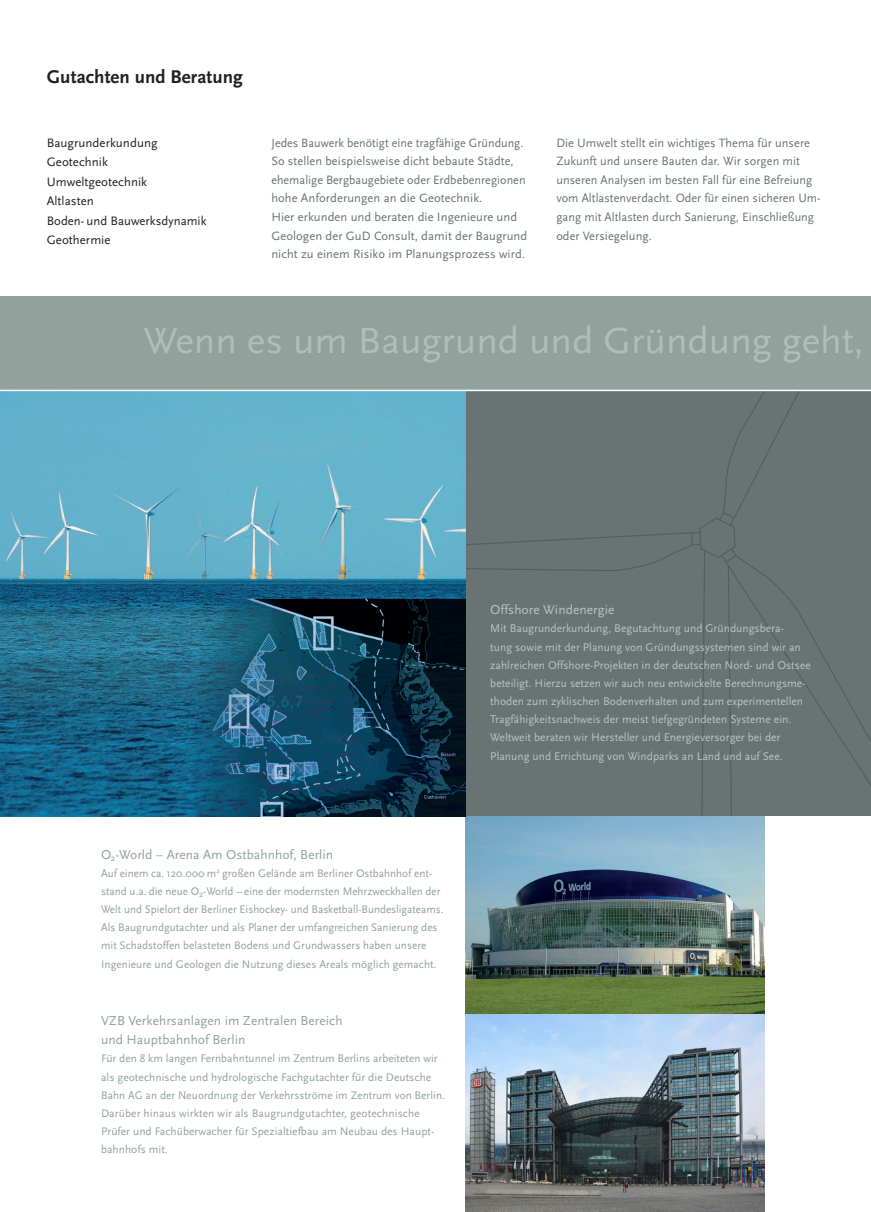
<style>
.page{position:relative;width:871px;height:1212px;background:#fff}
.page>*{position:absolute;margin:0;border:0;box-sizing:border-box;transform-origin:0 0}
.t1{font:37.95px "Scala Sans";color:#b1bdb8;scale:1.04 1}
.t2{font:700 19.2px "Scala Sans";letter-spacing:.005em;color:#231f20}
.t3{font:13.5px/19.5px "Scala Sans";letter-spacing:.005em;color:#91a29c}
.t4{font:13.5px "Scala Sans";letter-spacing:.005em;color:#b7c4be}
.t5{font:12.75px/19.5px "Scala Sans";letter-spacing:.005em;color:#231f20}
.t6{font:12.6px/18.6px "Scala Sans";letter-spacing:.005em;color:#697374;scale:.96 1}
.t7{font:12.6px/18.6px "Scala Sans";letter-spacing:.005em;color:#697374}
.t8{font:11.7px/18.1px "Scala Sans";letter-spacing:.005em;color:#b7c4be}
.t9{font:11.55px/18.1px "Scala Sans";letter-spacing:.005em;color:#91a29c}
</style>
<div class="page">
<div style="left:0;top:391px;width:871px;height:425px;background:#697374"></div>
<svg style="left:722px;top:391px;width:149px;height:122px"></svg>
<svg style="left:737px;top:556px;width:134px;height:230px"></svg>
<svg style="left:295px;top:511px;width:442px;height:306px"></svg>
<img style="left:465px;top:816px;width:300px;height:395px">
<img style="left:0;top:391px;width:465px;height:425px">
<div style="left:0;top:296px;width:871px;height:94px;background:#91a29c"></div>
<hr style="left:0;top:389px;width:871px;height:2px;background:#fff">
<h2 class="t2" style="left:47px;top:67px;width:197px">Gutachten und Beratung</h2>
<p class="t5" style="left:47px;top:133px;width:161px">Baugrunderkundung<br>Geotechnik<br>Umweltgeotechnik<br>Altlasten<br>Boden- und Bauwerksdynamik<br>Geothermie</p>
<p class="t6" style="left:271px;top:133px;width:268px">Jedes Bauwerk benötigt eine tragfähige Gründung.<br>So stellen beispielsweise dicht bebaute Städte, ehemalige Bergbaugebiete oder Erdbebenregionen hohe Anforderungen an die Geotechnik.<br>Hier erkunden und beraten die Ingenieure und Geologen der GuD Consult, damit der Baugrund nicht zu einem Risiko im Planungsprozess wird.</p>
<p class="t7" style="left:556px;top:133px;width:266px">Die Umwelt stellt ein wichtiges Thema für unsere Zukunft und unsere Bauten dar. Wir sorgen mit unseren Analysen im besten Fall für eine Befreiung vom Altlastenverdacht. Oder für einen sicheren Um&shy;gang mit Altlasten durch Sanierung, Einschließung oder Versiegelung.</p>
<h1 class="t1" style="left:144px;top:320px;width:694px">Wenn es um Baugrund und Gründung geht,</h1>
<p class="t3" style="left:101px;top:844px;width:234px">O<sub>2</sub>-World – Arena Am Ostbahnhof, Berlin</p>
<p class="t9" style="left:101px;top:864px;width:344px">Auf einem ca. 120.000 m<sup>2</sup> großen Gelände am Berliner Ostbahnhof ent&shy;stand u.a. die neue O<sub>2</sub>-World – eine der modernsten Mehrzweckhallen der Welt und Spielort der Berliner Eishockey- und Basketball-Bundesligateams.<br>Als Baugrundgutachter und als Planer der umfangreichen Sanierung des mit Schadstoffen belasteten Bodens und Grundwassers haben unsere Ingenieure und Geologen die Nutzung dieses Areals möglich gemacht.</p>
<p class="t3" style="left:101px;top:1010px;width:243px">VZB Verkehrsanlagen im Zentralen Bereich und Hauptbahnhof Berlin</p>
<p class="t9" style="left:101px;top:1049px;width:345px">Für den 8 km langen Fernbahntunnel im Zentrum Berlins arbeiteten wir als geotechnische und hydrologische Fachgutachter für die Deutsche Bahn AG an der Neuordnung der Verkehrsströme im Zentrum von Berlin.<br>Darüber hinaus wirkten wir als Baugrundgutachter, geotechnische Prüfer und Fachüberwacher für Spezialtiefbau am Neubau des Haupt&shy;bahnhofs mit.</p>
<p class="t4" style="left:490px;top:602px;width:126px">Offshore Windenergie</p>
<p class="t8" style="left:490px;top:619px;width:322px">Mit Baugrunderkundung, Begutachtung und Gründungsbera-<br>tung sowie mit der Planung von Gründungssystemen sind wir an zahlreichen Offshore-Projekten in der deutschen Nord- und Ostsee beteiligt. Hierzu setzen wir auch neu entwickelte Berechnungsme&shy;thoden zum zyklischen Bodenverhalten und zum experimentellen Tragfähigkeitsnachweis der meist tiefgegründeten Systeme ein.<br>Weltweit beraten wir Hersteller und Energieversorger bei der Planung und Errichtung von Windparks an Land und auf See.</p>
</div>
